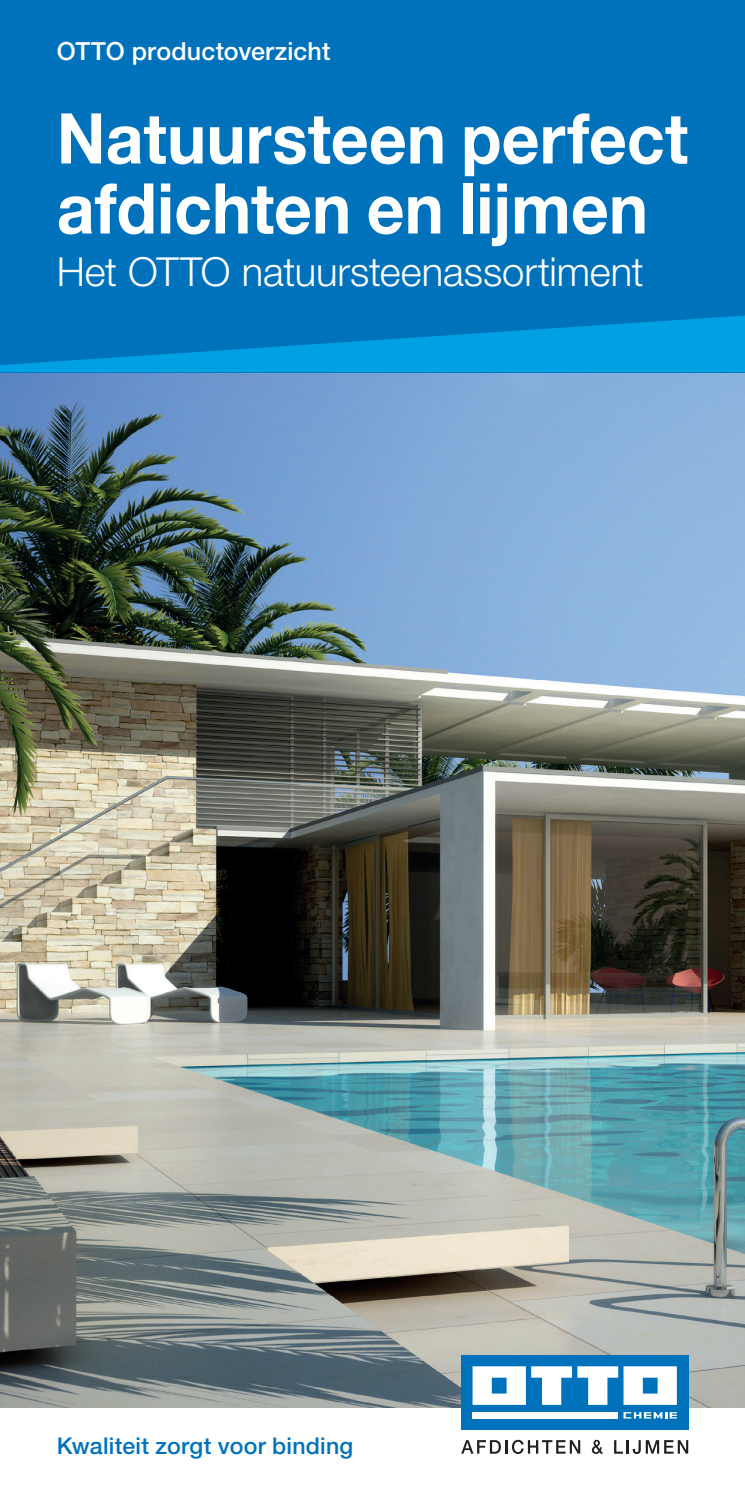
<style>
.page{position:relative;width:745px;height:1489px;background:#fff}
.page>*{position:absolute;margin:0;border:0;box-sizing:border-box;transform-origin:0 0}
.t1{font:700 70px/70px "Helvetica Neue LT Pro";letter-spacing:.005em;color:#fff;scale:.94 1}
.t2{font:300 40px "Helvetica Neue LT Pro";letter-spacing:-.005em;color:#fff}
.t3{font:500 25px "Helvetica Neue LT Pro";letter-spacing:.005em;color:#fff}
.t4{font:500 23px "Helvetica Neue LT Pro";letter-spacing:.01em;color:#0072bc}
</style>
<div class="page">
<img style="left:0;top:372px;width:744px;height:1035px">
<div style="left:0;top:0;width:744px;height:372px;background:#0072bc"></div>
<svg style="left:0;top:315px;width:744px;height:57px"></svg>
<div style="left:461px;top:1354px;width:226px;height:75px;background:#0072bc"></div>
<svg style="left:623px;top:1412px;width:53px;height:6px"></svg>
<svg style="left:472px;top:1366px;width:53px;height:38px;background:#dcebf5"></svg>
<svg style="left:531px;top:1366px;width:40px;height:38px"></svg>
<svg style="left:623px;top:1366px;width:53px;height:38px;background:#dcebf5"></svg>
<svg style="left:577px;top:1366px;width:40px;height:38px"></svg>
<div style="left:472px;top:1411px;width:145px;height:7px;background:#fff"></div>
<svg style="left:461px;top:1439px;width:119px;height:14px"></svg>
<svg style="left:591px;top:1439px;width:12px;height:14px"></svg>
<svg style="left:614px;top:1440px;width:73px;height:13px"></svg>
<p class="t3" style="left:57px;top:37px;width:275px">OTTO productoverzicht</p>
<p class="t1" style="left:57px;top:102px;width:672px">Natuursteen perfect afdichten en lijmen</p>
<p class="t2" style="left:57px;top:247px;width:588px">Het OTTO natuursteenassortiment</p>
<p class="t4" style="left:57px;top:1431px;width:298px">Kwaliteit zorgt voor binding</p>
</div>
